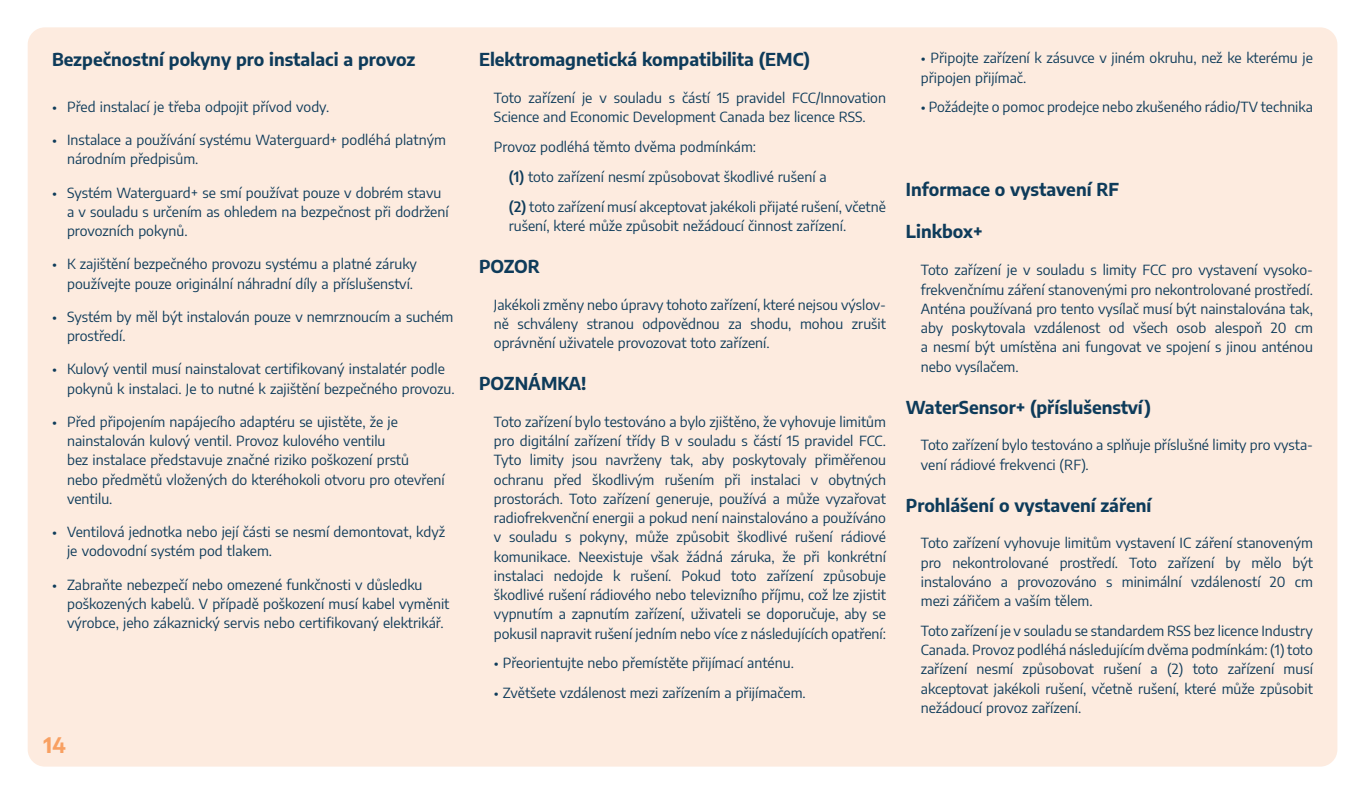
<style>
.page{position:relative;width:1365px;height:794px;background:#fff}
.page>*{position:absolute;margin:0;border:0;box-sizing:border-box;transform-origin:0 0}
.t1{font:700 21px "Encode Sans";color:#f8a062}
.t2{font:700 17.5px "Encode Sans";color:#0e3b5a}
.t3{font:14px/19.2px "Encode Sans";color:#0e3b5a}
.s1{font-weight:600}
</style>
<div class="page">
<div style="left:28px;top:27px;width:1309px;height:739px;background:#fdebdf;border-radius:17px"></div>
<p class="t2" style="left:52px;top:48px;width:365px">Bezpečnostní pokyny pro instalaci a provoz</p>
<p class="t3" style="left:52px;top:96px;width:279px">• Před instalací je třeba odpojit přívod vody.</p>
<p class="t3" style="left:67px;top:130px;width:380px;text-indent:-15px">• Instalace a používání systému Waterguard+ podléhá platným národním předpisům.</p>
<p class="t3" style="left:67px;top:182px;width:383px;text-indent:-15px">• Systém Waterguard+ se smí používat pouze v dobrém stavu a v souladu s určením as ohledem na bezpečnost při dodržení provozních pokynů.</p>
<p class="t3" style="left:52px;top:254px;width:366px;text-align:right">• K zajištění bezpečného provozu systému a platné záruky používejte pouze originální náhradní díly a příslušenství.</p>
<p class="t3" style="left:67px;top:306px;width:388px;text-indent:-15px">• Systém by měl být instalován pouze v nemrznoucím a suchém prostředí.</p>
<p class="t3" style="left:67px;top:359px;width:389px;text-indent:-15px">• Kulový ventil musí nainstalovat certifikovaný instalatér podle pokynů k instalaci. Je to nutné k zajištění bezpečného provozu.</p>
<p class="t3" style="left:67px;top:411px;width:379px;text-indent:-15px">• Před připojením napájecího adaptéru se ujistěte, že je nainstalován kulový ventil. Provoz kulového ventilu<br>bez instalace představuje značné riziko poškození prstů<br>nebo předmětů vložených do kteréhokoli otvoru pro otevření ventilu.</p>
<p class="t3" style="left:67px;top:522px;width:379px;text-indent:-15px">• Ventilová jednotka nebo její části se nesmí demontovat, když je vodovodní systém pod tlakem.</p>
<p class="t3" style="left:67px;top:574px;width:384px;text-indent:-15px">• Zabraňte nebezpečí nebo omezené funkčnosti v důsledku poškozených kabelů. V případě poškození musí kabel vyměnit výrobce, jeho zákaznický servis nebo certifikovaný elektrikář.</p>
<h1 class="t1" style="left:44px;top:731px;width:24px">14</h1>
<p class="t2" style="left:479px;top:48px;width:333px">Elektromagnetická kompatibilita (EMC)</p>
<p class="t3" style="left:494px;top:88px;width:393px">Toto zařízení je v souladu s částí 15 pravidel FCC/Innovation<br>Science and Economic Development Canada bez licence RSS.</p>
<p class="t3" style="left:509px;top:131px;width:379px;line-height:29.8px;text-indent:-15px">Provoz podléhá těmto dvěma podmínkám:<br><span class="s1">(1)</span> toto zařízení nesmí způsobovat škodlivé rušení a<br><span class="s1">(2)</span> toto zařízení musí akceptovat jakékoli přijaté rušení, včetně</p>
<p class="t3" style="left:509px;top:215px;width:339px">rušení, které může způsobit nežádoucí činnost zařízení.</p>
<p class="t2" style="left:479px;top:255px;width:62px">POZOR</p>
<p class="t3" style="left:494px;top:294px;width:393px;text-align:justify">Jakékoli změny nebo úpravy tohoto zařízení, které nejsou výslov&shy;ně schváleny stranou odpovědnou za shodu, mohou zrušit oprávnění uživatele provozovat toto zařízení.</p>
<p class="t2" style="left:479px;top:372px;width:109px">POZNÁMKA!</p>
<p class="t3" style="left:494px;top:411px;width:393px;text-align:justify">Toto zařízení bylo testováno a bylo zjištěno, že vyhovuje limitům pro digitální zařízení třídy B v souladu s částí 15 pravidel FCC.<br>Tyto limity jsou navrženy tak, aby poskytovaly přiměřenou ochranu před škodlivým rušením při instalaci v obytných prostorách. Toto zařízení generuje, používá a může vyzařovat radiofrekvenční energii a pokud není nainstalováno a používáno v souladu s pokyny, může způsobit škodlivé rušení rádiové komunikace. Neexistuje však žádná záruka, že při konkrétní instalaci nedojde k rušení. Pokud toto zařízení způsobuje škodlivé rušení rádiového nebo televizního příjmu, což lze zjistit vypnutím a zapnutím zařízení, uživateli se doporučuje, aby se pokusil napravit rušení jedním nebo více z následujících opatření:</p>
<p class="t3" style="left:494px;top:653px;width:301px">• Přeorientujte nebo přemístěte přijímací anténu.</p>
<p class="t3" style="left:494px;top:683px;width:313px">• Zvětšete vzdálenost mezi zařízením a přijímačem.</p>
<p class="t3" style="left:920px;top:48px;width:393px">• Připojte zařízení k zásuvce v jiném okruhu, než ke kterému je připojen přijímač.</p>
<p class="t3" style="left:920px;top:97px;width:393px">• Požádejte o pomoc prodejce nebo zkušeného rádio/TV technika</p>
<p class="t2" style="left:905px;top:178px;width:215px">Informace o vystavení RF</p>
<p class="t2" style="left:905px;top:220px;width:78px">Linkbox+</p>
<p class="t3" style="left:920px;top:260px;width:394px;text-align:justify">Toto zařízení je v souladu s limity FCC pro vystavení vysoko&shy;frekvenčnímu záření stanovenými pro nekontrolované prostředí.<br>Anténa používaná pro tento vysílač musí být nainstalována tak, aby poskytovala vzdálenost od všech osob alespoň 20 cm a nesmí být umístěna ani fungovat ve spojení s jinou anténou nebo vysílačem.</p>
<p class="t2" style="left:905px;top:395px;width:247px">WaterSensor+ (příslušenství)</p>
<p class="t3" style="left:920px;top:435px;width:394px">Toto zařízení bylo testováno a splňuje příslušné limity pro vysta&shy;vení rádiové frekvenci (RF).</p>
<p class="t2" style="left:905px;top:493px;width:247px">Prohlášení o vystavení záření</p>
<p class="t3" style="left:920px;top:533px;width:393px;text-align:justify">Toto zařízení vyhovuje limitům vystavení IC záření stanoveným pro nekontrolované prostředí. Toto zařízení by mělo být instalováno a provozováno s minimální vzdáleností 20 cm mezi zářičem a vaším tělem.</p>
<p class="t3" style="left:920px;top:620px;width:393px;text-align:justify">Toto zařízení je v souladu se standardem RSS bez licence Industry Canada. Provoz podléhá následujícím dvěma podmínkám: (1) toto zařízení nesmí způsobovat rušení a (2) toto zařízení musí akceptovat jakékoli rušení, včetně rušení, které může způsobit nežádoucí provoz zařízení.</p>
</div>
